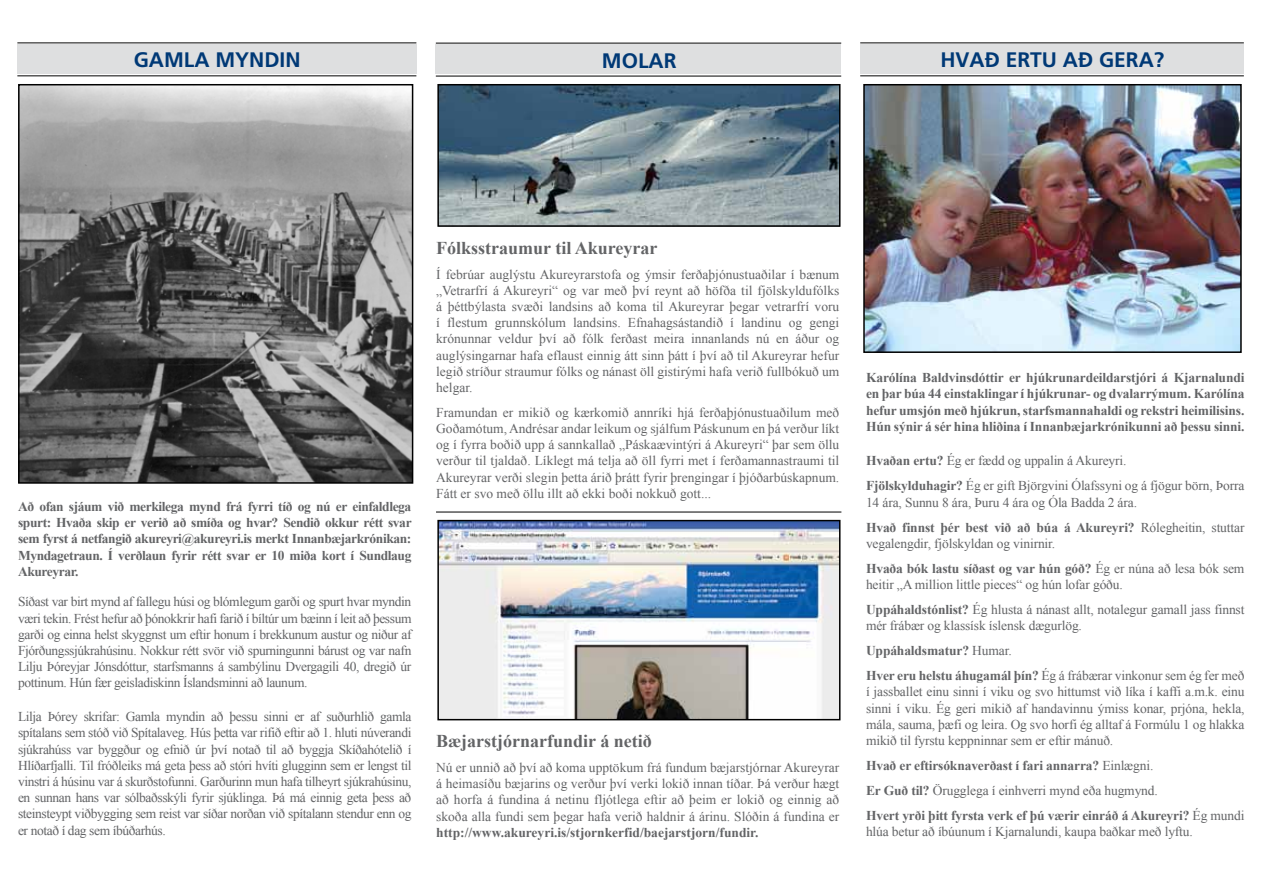
<style>
.page{position:relative;width:1263px;height:893px;background:#fff}
.page>*{position:absolute;margin:0;border:0;box-sizing:border-box;transform-origin:0 0}
.t1{font:700 21px "Frutiger";color:#003976}
.t2{font:700 18px "Times New Roman";color:#636466}
.t3{font:13.5px/16.2px "Times New Roman";letter-spacing:-.01em;color:#636466;text-align:justify}
.t4{font:700 13.5px/16.2px "Times New Roman";letter-spacing:-.01em;color:#636466;text-align:justify}
.s1{font-weight:700}
.s2{font-weight:400}
</style>
<div class="page">
<img style="left:866px;top:87px;width:373px;height:263px">
<div style="left:863px;top:84px;width:379px;height:269px;border:2px solid #000"></div>
<div style="left:17px;top:45px;width:399px;height:29px;background:#dedfe0"></div>
<hr style="left:17px;top:43px;width:399px;height:1px;background:#000">
<hr style="left:17px;top:75px;width:399px;height:1px;background:#000">
<div style="left:860px;top:45px;width:384px;height:29px;background:#dedfe0"></div>
<hr style="left:860px;top:43px;width:384px;height:1px;background:#000">
<hr style="left:860px;top:75px;width:384px;height:1px;background:#000">
<img style="left:21px;top:87px;width:389px;height:394px">
<div style="left:18px;top:84px;width:395px;height:400px;border:2px solid #000"></div>
<div style="left:436px;top:45px;width:405px;height:29px;background:#dedfe0"></div>
<hr style="left:436px;top:43px;width:405px;height:1px;background:#000">
<hr style="left:436px;top:76px;width:405px;height:1px;background:#000">
<img style="left:440px;top:523px;width:397px;height:194px">
<div style="left:437px;top:520px;width:403px;height:200px;border:2px solid #000"></div>
<img style="left:440px;top:87px;width:397px;height:137px">
<div style="left:437px;top:84px;width:403px;height:143px;border:2px solid #000"></div>
<hr style="left:436px;top:512px;width:405px;height:1px;background:#000">
<h1 class="t1" style="left:134px;top:48px;width:168px">GAMLA MYNDIN</h1>
<h1 class="t1" style="left:940px;top:48px;width:226px">HVAÐ ERTU AÐ GERA?</h1>
<h1 class="t1" style="left:602px;top:48px;width:35px">MOLAR</h1>
<p class="t4" style="left:18px;top:498px;width:395px">Að ofan sjáum við merkilega mynd frá fyrri tíð og nú er einfaldlega spurt: Hvaða skip er verið að smíða og hvar? Sendið okkur rétt svar sem fyrst á netfangið akureyri@akureyri.is merkt Innanbæjarkrónikan:<br>Myndagetraun. Í verðlaun fyrir rétt svar er 10 miða kort í Sundlaug Akureyrar.</p>
<p class="t3" style="left:18px;top:594px;width:395px">Síðast var birt mynd af fallegu húsi og blómlegum garði og spurt hvar myndin væri tekin. Frést hefur að þónokkrir hafi farið í bíltúr um bæinn í leit að þessum garði og einna helst skyggnst um eftir honum í brekkunum austur og niður af Fjórðungssjúkrahúsinu. Nokkur rétt svör við spurningunni bárust og var nafn Lilju Þóreyjar Jónsdóttur, starfsmanns á sambýlinu Dvergagili 40, dregið úr pottinum. Hún fær geisladiskinn Íslandsminni að launum.</p>
<p class="t3" style="left:18px;top:708px;width:395px">Lilja Þórey skrifar: Gamla myndin að þessu sinni er af suðurhlið gamla spítalans sem stóð við Spítalaveg. Hús þetta var rifið eftir að 1. hluti núverandi sjúkrahúss var byggður og efnið úr því notað til að byggja Skíðahótelið í Hlíðarfjalli. Til fróðleiks má geta þess að stóri hvíti glugginn sem er lengst til vinstri á húsinu var á skurðstofunni. Garðurinn mun hafa tilheyrt sjúkrahúsinu, en sunnan hans var sólbaðsskýli fyrir sjúklinga. Þá má einnig geta þess að steinsteypt viðbygging sem reist var síðar norðan við spítalann stendur enn og er notað í dag sem íbúðarhús.</p>
<h2 class="t2" style="left:436px;top:235px;width:223px">Fólksstraumur til Akureyrar</h2>
<p class="t3" style="left:436px;top:266px;width:405px">Í febrúar auglýstu Akureyrarstofa og ýmsir ferðaþjónustuaðilar í bænum „Vetrarfrí á Akureyri“ og var með því reynt að höfða til fjölskyldufólks á þéttbýlasta svæði landsins að koma til Akureyrar þegar vetrarfrí voru í flestum grunnskólum landsins. Efnahagsástandið í landinu og gengi krónunnar veldur því að fólk ferðast meira innanlands nú en áður og auglýsingarnar hafa eflaust einnig átt sinn þátt í því að til Akureyrar hefur legið stríður straumur fólks og nánast öll gistirými hafa verið fullbókuð um helgar.</p>
<p class="t3" style="left:436px;top:404px;width:405px">Framundan er mikið og kærkomið annríki hjá ferðaþjónustuaðilum með Goðamótum, Andrésar andar leikum og sjálfum Páskunum en þá verður líkt og í fyrra boðið upp á sannkallað „Páskaævintýri á Akureyri“ þar sem öllu verður til tjaldað. Líklegt má telja að öll fyrri met í ferðamannastraumi til Akureyrar verði slegin þetta árið þrátt fyrir þrengingar í þjóðarbúskapnum.<br>Fátt er svo með öllu illt að ekki boði nokkuð gott...</p>
<h2 class="t2" style="left:436px;top:729px;width:217px">Bæjarstjórnarfundir á netið</h2>
<p class="t3" style="left:436px;top:759px;width:405px">Nú er unnið að því að koma upptökum frá fundum bæjarstjórnar Akureyrar á heimasíðu bæjarins og verður því verki lokið innan tíðar. Þá verður hægt að horfa á fundina á netinu fljótlega eftir að þeim er lokið og einnig að skoða alla fundi sem þegar hafa verið haldnir á árinu. Slóðin á fundina er</p>
<p class="t4" style="left:436px;top:824px;width:324px">http://www.akureyri.is/stjornkerfid/baejarstjorn/fundir.</p>
<p class="t4" style="left:866px;top:369px;width:380px">Karólína Baldvinsdóttir er hjúkrunardeildarstjóri á Kjarnalundi en þar búa 44 einstaklingar í hjúkrunar- og dvalarrýmum. Karólína hefur umsjón með hjúkrun, starfsmannahaldi og rekstri heimilisins.<br>Hún sýnir á sér hina hliðina í Innanbæjarkrónikunni að þessu sinni.</p>
<p class="t3" style="left:866px;top:448px;width:380px;line-height:25px"><span class="s1">Hvaðan ertu?</span> Ég er fædd og uppalin á Akureyri.<br><span class="s1">Fjölskylduhagir?</span> Ég er gift Björgvini Ólafssyni og á fjögur börn, Þorra</p>
<p class="t3" style="left:866px;top:489px;width:380px;line-height:25px">14 ára, Sunnu 8 ára, Þuru 4 ára og Óla Badda 2 ára.<br><span class="s1">Hvað finnst þér best við að búa á Akureyri?</span> Rólegheitin, stuttar</p>
<p class="t3" style="left:866px;top:531px;width:380px;line-height:25px">vegalengdir, fjölskyldan og vinirnir.<br><span class="s1">Hvaða bók lastu síðast og var hún góð?</span> Ég er núna að lesa bók sem</p>
<p class="t3" style="left:866px;top:572px;width:380px;line-height:25px">heitir „A million little pieces“ og hún lofar góðu.<br><span class="s1">Uppáhaldstónlist?</span> Ég hlusta á nánast allt, notalegur gamall jass finnst</p>
<p class="t3" style="left:866px;top:613px;width:380px;line-height:25px;text-align:left">mér frábær og klassísk íslensk dægurlög.<br><span class="s1">Uppáhaldsmatur?</span> Humar.<br><span class="s1">Hver eru helstu áhugamál þín?</span> Ég á frábærar vinkonur sem ég fer með</p>
<p class="t3" style="left:866px;top:684px;width:380px">í jassballet einu sinni í viku og svo hittumst við líka í kaffi a.m.k. einu sinni í viku. Ég geri mikið af handavinnu ýmiss konar, prjóna, hekla, mála, sauma, þæfi og leira. Og svo horfi ég alltaf á Formúlu 1 og hlakka mikið til fyrstu keppninnar sem er eftir mánuð.</p>
<p class="t4" style="left:866px;top:753px;width:380px;line-height:25px;text-align:left">Hvað er eftirsóknaverðast í fari annarra? <span class="s2">Einlægni.<br></span>Er Guð til? <span class="s2">Örugglega í einhverri mynd eða hugmynd.<br></span>Hvert yrði þitt fyrsta verk ef þú værir einráð á Akureyri? <span class="s2">Ég mundi</span></p>
<p class="t3" style="left:866px;top:823px;width:328px">hlúa betur að íbúunum í Kjarnalundi, kaupa baðkar með lyftu.</p>
</div>
